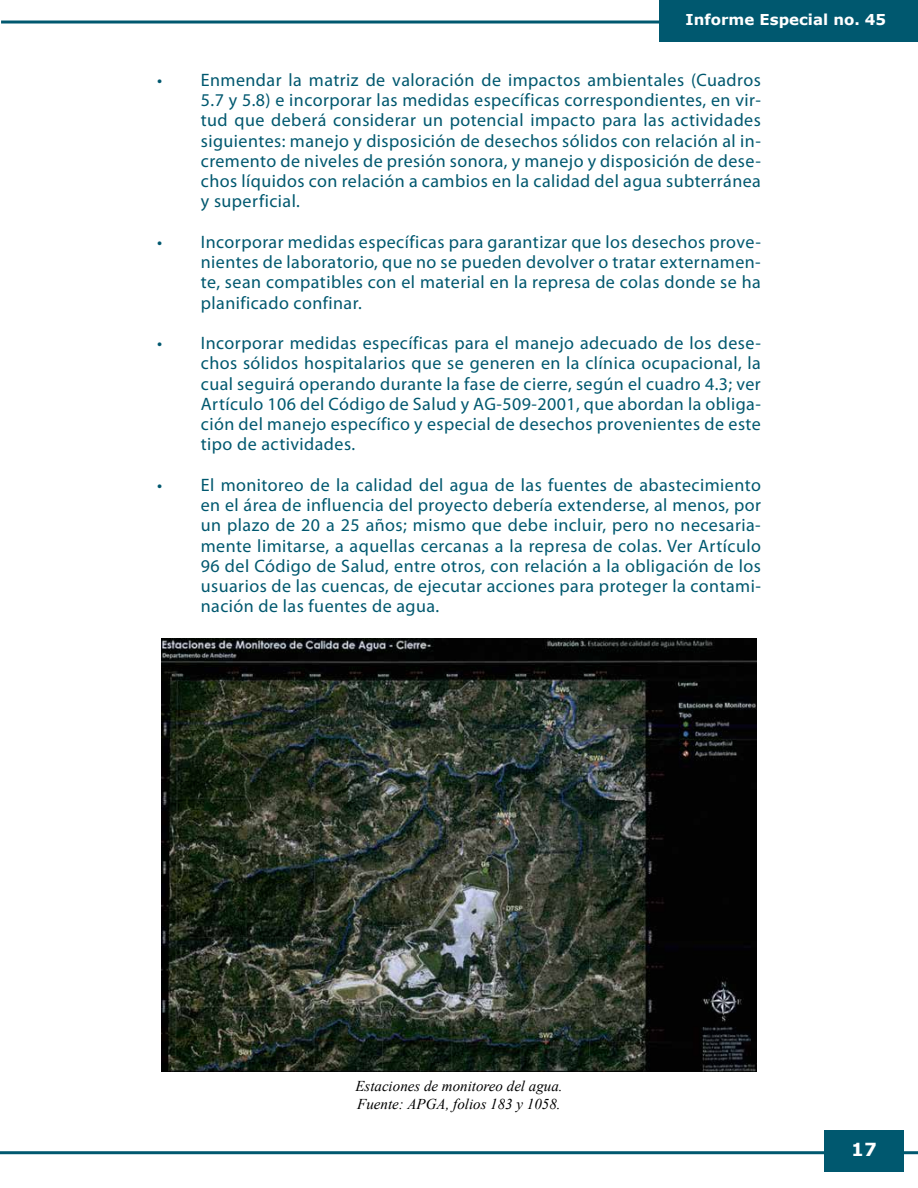
<style>
.page{position:relative;width:918px;height:1188px;background:#fff}
.page>*{position:absolute;margin:0;border:0;box-sizing:border-box;transform-origin:0 0}
.t1{font:18px/20.2px "Myriad Pro";letter-spacing:.025em;color:#00586f;text-align:justify}
.t2{font:700 18px "Verdana";color:#fff}
.t3{font:italic 15px/18px "Times New Roman";color:#000}
.t4{font:700 15px "Verdana";color:#fff}
</style>
<div class="page">
<hr style="left:0;top:1151px;width:918px;height:3px;background:#00586f">
<div style="left:824px;top:1130px;width:80px;height:41px;background:#00586f"></div>
<hr style="left:1px;top:21px;width:658px;height:3px;background:#00586f">
<div style="left:659px;top:0;width:259px;height:41px;background:#00586f"></div>
<img style="left:162px;top:639px;width:595px;height:432px">
<p class="t4" style="left:686px;top:9px;width:202px">Informe Especial no. 45</p>
<p class="t1" style="left:201px;top:69px;width:562px;text-indent:-44px">• Enmendar la matriz de valoración de impactos ambientales (Cuadros 5.7 y 5.8) e incorporar las medidas específicas correspondientes, en vir&shy;tud que deberá considerar un potencial impacto para las actividades siguientes: manejo y disposición de desechos sólidos con relación al in&shy;cremento de niveles de presión sonora, y manejo y disposición de dese&shy;chos líquidos con relación a cambios en la calidad del agua subterránea y superficial.</p>
<p class="t1" style="left:201px;top:231px;width:562px;text-indent:-44px">• Incorporar medidas específicas para garantizar que los desechos prove&shy;nientes de laboratorio, que no se pueden devolver o tratar externamen&shy;te, sean compatibles con el material en la represa de colas donde se ha planificado confinar.</p>
<p class="t1" style="left:201px;top:333px;width:562px;text-indent:-44px">• Incorporar medidas específicas para el manejo adecuado de los dese&shy;chos sólidos hospitalarios que se generen en la clínica ocupacional, la cual seguirá operando durante la fase de cierre, según el cuadro 4.3; ver Artículo 106 del Código de Salud y AG-509-2001, que abordan la obliga&shy;ción del manejo específico y especial de desechos provenientes de este tipo de actividades.</p>
<p class="t1" style="left:201px;top:474px;width:562px;text-indent:-44px">• El monitoreo de la calidad del agua de las fuentes de abastecimiento en el área de influencia del proyecto debería extenderse, al menos, por un plazo de 20 a 25 años; mismo que debe incluir, pero no necesaria&shy;mente limitarse, a aquellas cercanas a la represa de colas. Ver Artículo 96 del Código de Salud, entre otros, con relación a la obligación de los usuarios de las cuencas, de ejecutar acciones para proteger la contami&shy;nación de las fuentes de agua.</p>
<p class="t3" style="left:355px;top:1076px;width:209px">Estaciones de monitoreo del agua.<br>Fuente: APGA, folios 183 y 1058.</p>
<p class="t2" style="left:851px;top:1137px;width:27px">17</p>
</div>
